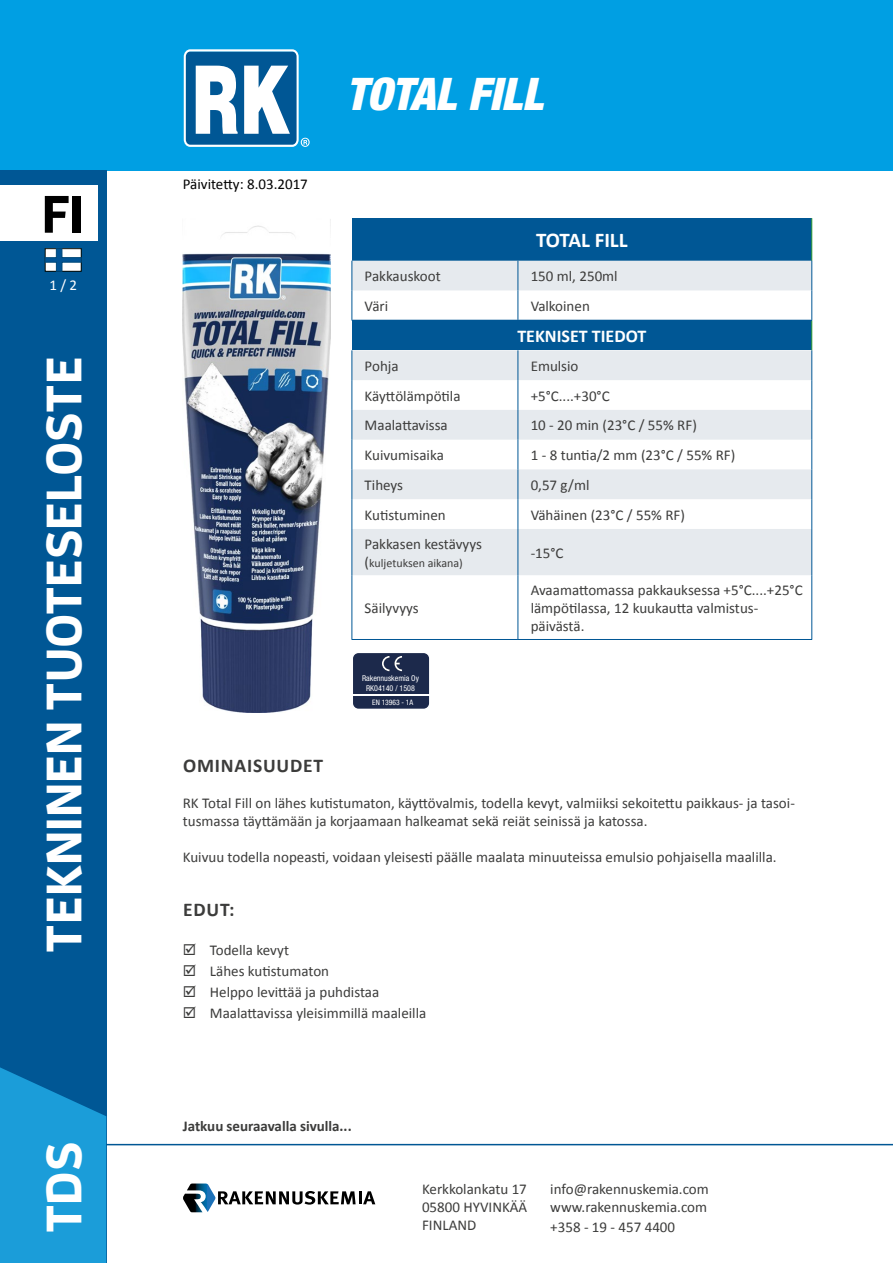
<style>
.page{position:relative;width:893px;height:1263px;background:#fff}
.page>*{position:absolute;margin:0;border:0;box-sizing:border-box;transform-origin:0 0}
.t1{font:700 52.5px "Enzo OT";color:#000}
.t2{font:700 49.5px "Enzo OT";color:#fff}
.technical_data_parag{font:italic 900 condensed 45px "Helvetica Neue LT Std";color:#fff}
.t3{font:700 21px "Calibri";color:#fff}
.technical_data_parag-2{font:700 19.5px "Calibri";letter-spacing:.04em;color:#3c3c3b}
.t4{font:700 18px "Calibri";color:#fff}
.technical_data_parag-3{font:15px/18px "Calibri";color:#3c3c3b;text-align:justify}
.technical_data_parag-4{font:700 15px "Calibri";color:#3c3c3b}
.technical_data_parag-5{font:15px "Calibri";color:#000}
.technical_data_parag-6{font:15px "Calibri";color:#fff}
.technical_data_parag-7{font:12px "Calibri";color:#3c3c3b}
.t5{font:condensed 7.95px/9.6px "Helvetica Neue LT Std";color:#fff;text-align:center}
.t6{font:condensed 7.5px "Helvetica Neue LT Std";color:#fff}
.s1{font-size:15px}
</style>
<div class="page">
<div style="left:0;top:0;width:893px;height:170px;background:#009fe3"></div>
<div style="left:0;top:170px;width:106px;height:1093px;background:#005795"></div>
<svg style="left:0;top:1067px;width:106px;height:196px;background:#1794d0"></svg>
<hr style="left:106px;top:1144px;width:787px;height:1px;background:#005795">
<div style="left:0;top:186px;width:98px;height:55px;background:#fff"></div>
<svg style="left:184px;top:49px;width:126px;height:98px;background:#6fa6c9"></svg>
<svg style="left:45px;top:248px;width:36px;height:23px"></svg>
<svg style="left:183px;top:1183px;width:192px;height:29px"></svg>
<div style="left:352px;top:321px;width:460px;height:29px;background:#005795"></div>
<svg style="left:352px;top:350px;width:459px;height:225px;fill:#e6eaee"></svg>
<svg style="left:811px;top:321px;width:1px;height:29px"></svg>
<hr style="left:351px;top:350px;width:1px;height:30px;background:#005795">
<hr style="left:518px;top:350px;width:1px;height:30px;background:#005795">
<hr style="left:811px;top:350px;width:1px;height:30px;background:#005795">
<hr style="left:351px;top:380px;width:1px;height:30px;background:#005795">
<hr style="left:518px;top:380px;width:1px;height:30px;background:#005795">
<hr style="left:811px;top:380px;width:1px;height:30px;background:#005795">
<hr style="left:351px;top:410px;width:1px;height:30px;background:#005795">
<hr style="left:518px;top:410px;width:1px;height:30px;background:#005795">
<hr style="left:811px;top:410px;width:1px;height:30px;background:#005795">
<svg style="left:351px;top:440px;width:1px;height:29px"></svg>
<svg style="left:518px;top:440px;width:1px;height:29px"></svg>
<svg style="left:811px;top:440px;width:1px;height:29px"></svg>
<hr style="left:351px;top:469px;width:1px;height:30px;background:#005795">
<hr style="left:518px;top:469px;width:1px;height:30px;background:#005795">
<hr style="left:811px;top:469px;width:1px;height:30px;background:#005795">
<hr style="left:351px;top:499px;width:1px;height:30px;background:#005795">
<hr style="left:518px;top:499px;width:1px;height:30px;background:#005795">
<hr style="left:811px;top:499px;width:1px;height:30px;background:#005795">
<hr style="left:351px;top:529px;width:1px;height:46px;background:#005795">
<hr style="left:518px;top:529px;width:1px;height:46px;background:#005795">
<hr style="left:811px;top:529px;width:1px;height:46px;background:#005795">
<hr style="left:351px;top:575px;width:1px;height:64px;background:#005795">
<hr style="left:518px;top:575px;width:1px;height:64px;background:#005795">
<hr style="left:811px;top:575px;width:1px;height:64px;background:#005795">
<hr style="left:351px;top:639px;width:167px;height:1px;background:#005795">
<hr style="left:518px;top:639px;width:294px;height:1px;background:#005795">
<div style="left:352px;top:218px;width:460px;height:43px;background:#005795"></div>
<hr style="left:811px;top:218px;width:1px;height:43px;background:#3fa535">
<div style="left:351px;top:261px;width:461px;height:29px;background:#e6eaee"></div>
<hr style="left:351px;top:290px;width:1px;height:30px;background:#005795">
<hr style="left:518px;top:290px;width:1px;height:30px;background:#005795">
<hr style="left:811px;top:290px;width:1px;height:30px;background:#005795">
<hr style="left:351px;top:320px;width:167px;height:1px;background:#005795">
<hr style="left:518px;top:320px;width:294px;height:1px;background:#005795">
<img style="left:183px;top:225px;width:147px;height:488px">
<div style="left:352px;top:652px;width:78px;height:57px;background:#1c294b;border-radius:6px"></div>
<div style="left:351px;top:652px;width:80px;height:58px;border:2px solid #fff;border-radius:6px"></div>
<svg style="left:382px;top:656px;width:20px;height:15px"></svg>
<hr style="left:352px;top:694px;width:78px;height:1px;background:#fff">
<h1 class="t1" style="left:42px;top:181px;width:44px">FI</h1>
<p class="technical_data_parag-6" style="left:49px;top:276px;width:29px">1 / 2</p>
<h2 class="t2" style="left:33px;top:952px;width:597px;rotate:-90deg">TEKNINEN TUOTESELOSTE</h2>
<h2 class="t2" style="left:33px;top:1233px;width:93px;rotate:-90deg">TDS</h2>
<p class="technical_data_parag-5" style="left:183px;top:174px;width:127px">Päivitetty: 8.03.2017</p>
<p class="technical_data_parag" style="left:346px;top:66px;width:198px">TOTAL FILL</p>
<p class="t3" style="left:536px;top:227px;width:93px">TOTAL FILL</p>
<p class="technical_data_parag-3" style="left:365px;top:267px;width:78px">Pakkauskoot</p>
<p class="technical_data_parag-3" style="left:531px;top:267px;width:88px">150 ml, 250ml</p>
<p class="technical_data_parag-3" style="left:365px;top:297px;width:25px">Väri</p>
<p class="technical_data_parag-3" style="left:531px;top:297px;width:61px">Valkoinen</p>
<p class="t4" style="left:517px;top:325px;width:130px">TEKNISET TIEDOT</p>
<p class="technical_data_parag-3" style="left:365px;top:357px;width:35px">Pohja</p>
<p class="technical_data_parag-3" style="left:531px;top:357px;width:49px">Emulsio</p>
<p class="technical_data_parag-3" style="left:365px;top:387px;width:97px">Käyttölämpötila</p>
<p class="technical_data_parag-3" style="left:531px;top:387px;width:81px">+5°C....+30°C</p>
<p class="technical_data_parag-3" style="left:365px;top:416px;width:85px">Maalattavissa</p>
<p class="technical_data_parag-3" style="left:531px;top:416px;width:168px">10 - 20 min (23°C / 55% RF)</p>
<p class="technical_data_parag-3" style="left:365px;top:446px;width:81px">Kuivumisaika</p>
<p class="technical_data_parag-3" style="left:531px;top:446px;width:206px">1 - 8 tuntia/2 mm (23°C / 55% RF)</p>
<p class="technical_data_parag-3" style="left:365px;top:476px;width:40px">Tiheys</p>
<p class="technical_data_parag-3" style="left:531px;top:476px;width:60px">0,57 g/ml</p>
<p class="technical_data_parag-3" style="left:365px;top:506px;width:83px">Kutistuminen</p>
<p class="technical_data_parag-3" style="left:531px;top:506px;width:156px">Vähäinen (23°C / 55% RF)</p>
<p class="technical_data_parag-3" style="left:365px;top:535px;width:119px">Pakkasen kestävyys</p>
<p class="technical_data_parag-7" style="left:365px;top:555px;width:100px"><span class="s1">(</span>kuljetuksen aikana)</p>
<p class="technical_data_parag-3" style="left:531px;top:544px;width:34px">-15°C</p>
<p class="technical_data_parag-3" style="left:365px;top:599px;width:56px">Säilyvyys</p>
<p class="t5" style="left:362px;top:673px;width:58px">Rakennuskemia Oy<br>RK04140 / 1508</p>
<p class="t6" style="left:372px;top:698px;width:43px">EN 13963 - 1A</p>
<p class="technical_data_parag-3" style="left:531px;top:581px;width:273px;text-align:left">Avaamattomassa pakkauksessa +5°C....+25°C lämpötilassa, 12 kuukautta valmistus&shy;päivästä.</p>
<p class="technical_data_parag-2" style="left:183px;top:753px;width:141px">OMINAISUUDET</p>
<p class="technical_data_parag-3" style="left:183px;top:794px;width:614px">RK Total Fill on lähes kutistumaton, käyttövalmis, todella kevyt, valmiiksi sekoitettu paikkaus- ja tasoi&shy;tusmassa täyttämään ja korjaamaan halkeamat sekä reiät seinissä ja katossa.</p>
<p class="technical_data_parag-3" style="left:183px;top:848px;width:595px">Kuivuu todella nopeasti, voidaan yleisesti päälle maalata minuuteissa emulsio pohjaisella maalilla.</p>
<p class="technical_data_parag-2" style="left:183px;top:897px;width:53px">EDUT:</p>
<p class="technical_data_parag-3" style="left:210px;top:941px;width:81px">Todella kevyt</p>
<p class="technical_data_parag-3" style="left:210px;top:962px;width:121px">Lähes kutistumaton</p>
<p class="technical_data_parag-3" style="left:210px;top:983px;width:171px">Helppo levittää ja puhdistaa</p>
<p class="technical_data_parag-3" style="left:210px;top:1004px;width:218px">Maalattavissa yleisimmillä maaleilla</p>
<p class="technical_data_parag-4" style="left:183px;top:1116px;width:170px">Jatkuu seuraavalla sivulla...</p>
<p class="technical_data_parag-3" style="left:422px;top:1180px;width:107px">Kerkkolankatu 17<br>05800 HYVINKÄÄ FINLAND</p>
<p class="technical_data_parag-3" style="left:550px;top:1180px;width:160px;line-height:18.6px">info@rakennuskemia.com www.rakennuskemia.com +358 - 19 - 457 4400</p>
</div>
